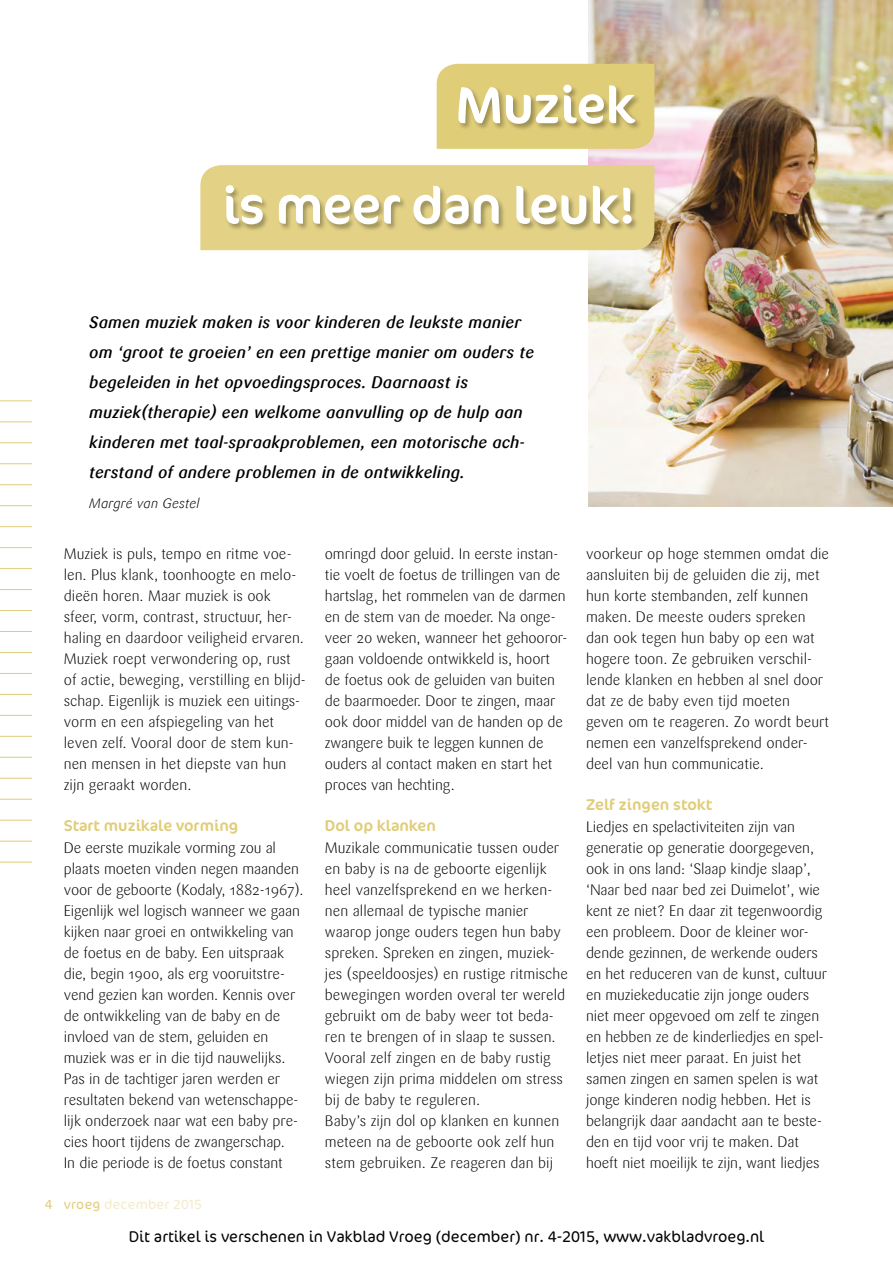
<style>
.page{position:relative;width:893px;height:1263px;background:#fff}
.page>*{position:absolute;margin:0;border:0;box-sizing:border-box;transform-origin:0 0}
.Cocon_quotje{font:52.5px "Cocon";letter-spacing:-.01em;color:#fff}
.Sari_intro{font:italic 500 16.5px/30px "Sari";letter-spacing:.01em;color:#000}
.tussenkopje_blauw_me{font:300 15.75px "Cocon";color:#000}
.Sari_platte_tekst{font:15.75px "Cocon";color:#e0cd78}
.Sari_platte_tekst-2{font:300 15px/21px "Sari";letter-spacing:-.01em;color:#000}
.Cocon_tussenkopje{font:300 13.5px "Cocon";letter-spacing:.02em;color:#f3ebcb}
.Sari_intro-2{font:italic 300 13.5px "Sari";letter-spacing:.01em;color:#000}
.Cocon_tussenkopje-2{font:300 13.5px "Cocon";color:#e0cd78}
.s1{color:#e0cd78}
</style>
<div class="page">
<hr style="left:0;top:400px;width:32px;height:1px;background:#e0cd78">
<hr style="left:0;top:421px;width:32px;height:1px;background:#e0cd78">
<hr style="left:0;top:442px;width:32px;height:1px;background:#e0cd78">
<hr style="left:0;top:463px;width:32px;height:1px;background:#e0cd78">
<hr style="left:0;top:484px;width:32px;height:1px;background:#e0cd78">
<hr style="left:0;top:505px;width:32px;height:1px;background:#e0cd78">
<hr style="left:0;top:526px;width:32px;height:1px;background:#e0cd78">
<hr style="left:0;top:547px;width:32px;height:1px;background:#e0cd78">
<hr style="left:0;top:568px;width:32px;height:1px;background:#e0cd78">
<hr style="left:0;top:589px;width:32px;height:1px;background:#e0cd78">
<hr style="left:0;top:610px;width:32px;height:1px;background:#e0cd78">
<hr style="left:0;top:631px;width:32px;height:1px;background:#e0cd78">
<hr style="left:0;top:652px;width:32px;height:1px;background:#e0cd78">
<hr style="left:0;top:673px;width:32px;height:1px;background:#e0cd78">
<hr style="left:0;top:694px;width:32px;height:1px;background:#e0cd78">
<hr style="left:0;top:715px;width:32px;height:1px;background:#e0cd78">
<hr style="left:0;top:736px;width:32px;height:1px;background:#e0cd78">
<hr style="left:0;top:757px;width:32px;height:1px;background:#e0cd78">
<hr style="left:0;top:778px;width:32px;height:1px;background:#e0cd78">
<hr style="left:0;top:799px;width:32px;height:1px;background:#e0cd78">
<hr style="left:0;top:820px;width:32px;height:1px;background:#e0cd78">
<hr style="left:0;top:841px;width:32px;height:1px;background:#e0cd78">
<hr style="left:0;top:862px;width:32px;height:1px;background:#e0cd78">
<img style="left:588px;top:0;width:305px;height:506px">
<div style="left:437px;top:64px;width:217px;height:85px;background:#e0cd78"></div>
<div style="left:200px;top:165px;width:454px;height:85px;background:#e3d286"></div>
<div style="left:224px;top:85px;width:418px;height:147px;background:#000;opacity:.3"></div>
<p class="Cocon_quotje" style="left:456px;top:72px;width:181px">Muziek</p>
<p class="Cocon_quotje" style="left:222px;top:173px;width:415px">is meer dan leuk!</p>
<p class="Sari_intro" style="left:89px;top:307px;width:446px">Samen muziek maken is voor kinderen de leukste manier om ‘groot te groeien’ en een prettige manier om ouders te begeleiden in het opvoedingsproces. Daarnaast is muziek(therapie) een welkome aanvulling op de hulp aan kinderen met taal-spraakproblemen, een motorische ach&shy;terstand of andere problemen in de ontwikkeling.</p>
<p class="Sari_intro-2" style="left:89px;top:496px;width:112px">Margré van Gestel</p>
<p class="Sari_platte_tekst-2" style="left:64px;top:544px;width:243px">Muziek is puls, tempo en ritme voe&shy;len. Plus klank, toonhoogte en melo&shy;dieën horen. Maar muziek is ook sfeer, vorm, contrast, structuur, her&shy;haling en daardoor veiligheid ervaren.<br>Muziek roept verwondering op, rust of actie, beweging, verstilling en blijd&shy;schap. Eigenlijk is muziek een uitings&shy;vorm en een afspiegeling van het leven zelf. Vooral door de stem kun&shy;nen mensen in het diepste van hun zijn geraakt worden.</p>
<p class="Sari_platte_tekst" style="left:64px;top:815px;width:176px">Start muzikale vorming</p>
<p class="Sari_platte_tekst-2" style="left:64px;top:838px;width:241px">De eerste muzikale vorming zou al plaats moeten vinden negen maanden voor de geboorte (Kodaly, 1882-1967).<br>Eigenlijk wel logisch wanneer we gaan kijken naar groei en ontwikkeling van de foetus en de baby. Een uitspraak die, begin 1900, als erg vooruitstre&shy;vend gezien kan worden. Kennis over de ontwikkeling van de baby en de invloed van de stem, geluiden en muziek was er in die tijd nauwelijks.<br>Pas in de tachtiger jaren werden er resultaten bekend van wetenschappe&shy;lijk onderzoek naar wat een baby pre&shy;cies hoort tijdens de zwangerschap.</p>
<p class="Sari_platte_tekst-2" style="left:64px;top:1153px;width:221px">In die periode is de foetus constant</p>
<p class="Cocon_tussenkopje-2" style="left:45px;top:1196px;width:9px">4</p>
<p class="Cocon_tussenkopje" style="left:64px;top:1196px;width:140px"><span class="s1">vroeg</span> december 2015</p>
<p class="Sari_platte_tekst-2" style="left:325px;top:544px;width:244px">omringd door geluid. In eerste instan&shy;tie voelt de foetus de trillingen van de hartslag, het rommelen van de darmen en de stem van de moeder. Na onge&shy;veer 20 weken, wanneer het gehooror&shy;gaan voldoende ontwikkeld is, hoort de foetus ook de geluiden van buiten de baarmoeder. Door te zingen, maar ook door middel van de handen op de zwangere buik te leggen kunnen de ouders al contact maken en start het proces van hechting.</p>
<p class="Sari_platte_tekst" style="left:325px;top:815px;width:113px">Dol op klanken</p>
<p class="Sari_platte_tekst-2" style="left:325px;top:838px;width:244px">Muzikale communicatie tussen ouder en baby is na de geboorte eigenlijk heel vanzelfsprekend en we herken&shy;nen allemaal de typische manier waarop jonge ouders tegen hun baby spreken. Spreken en zingen, muziek&shy;jes (speeldoosjes) en rustige ritmische bewegingen worden overal ter wereld gebruikt om de baby weer tot beda&shy;ren te brengen of in slaap te sussen.<br>Vooral zelf zingen en de baby rustig wiegen zijn prima middelen om stress bij de baby te reguleren.</p>
<p class="Sari_platte_tekst-2" style="left:325px;top:1111px;width:236px">Baby’s zijn dol op klanken en kunnen meteen na de geboorte ook zelf hun stem gebruiken. Ze reageren dan bij</p>
<p class="Sari_platte_tekst-2" style="left:586px;top:544px;width:245px">voorkeur op hoge stemmen omdat die aansluiten bij de geluiden die zij, met hun korte stembanden, zelf kunnen maken. De meeste ouders spreken dan ook tegen hun baby op een wat hogere toon. Ze gebruiken verschil&shy;lende klanken en hebben al snel door dat ze de baby even tijd moeten geven om te reageren. Zo wordt beurt nemen een vanzelfsprekend onder&shy;deel van hun communicatie.</p>
<p class="Sari_platte_tekst" style="left:586px;top:794px;width:128px">Zelf zingen stokt</p>
<p class="Sari_platte_tekst-2" style="left:586px;top:817px;width:242px">Liedjes en spelactiviteiten zijn van generatie op generatie doorgegeven, ook in ons land: ‘Slaap kindje slaap’, ‘Naar bed naar bed zei Duimelot’, wie kent ze niet? En daar zit tegenwoordig een probleem. Door de kleiner wor&shy;dende gezinnen, de werkende ouders en het reduceren van de kunst, cultuur en muziekeducatie zijn jonge ouders niet meer opgevoed om zelf te zingen en hebben ze de kinderliedjes en spel&shy;letjes niet meer paraat. En juist het samen zingen en samen spelen is wat jonge kinderen nodig hebben. Het is belangrijk daar aandacht aan te beste&shy;den en tijd voor vrij te maken. Dat hoeft niet moeilijk te zijn, want liedjes</p>
<p class="tussenkopje_blauw_me" style="left:129px;top:1228px;width:637px">Dit artikel is verschenen in Vakblad Vroeg (december) nr. 4-2015, www.vakbladvroeg.nl</p>
</div>
